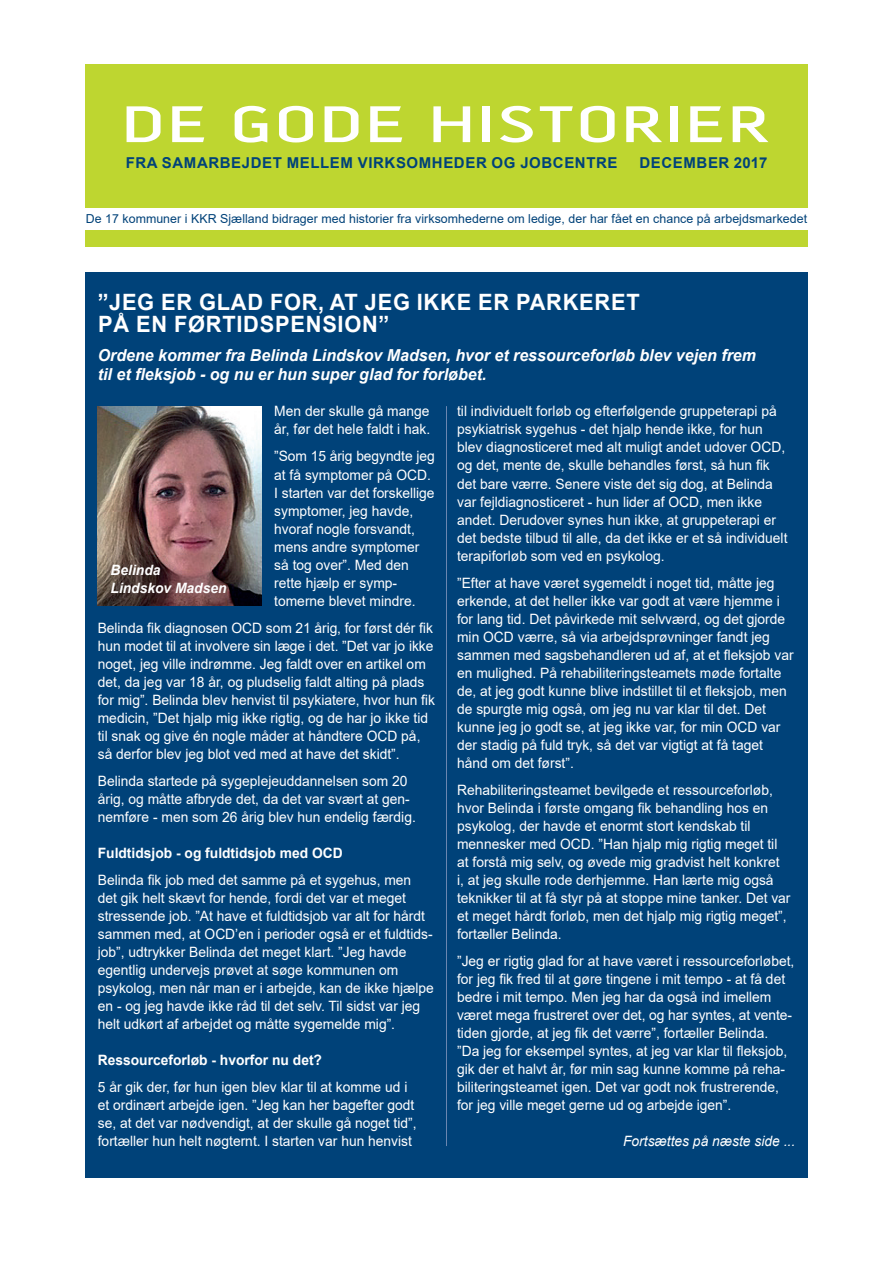
<style>
.page{position:relative;width:893px;height:1263px;background:#fff}
.page>*{position:absolute;margin:0;border:0;box-sizing:border-box;transform-origin:0 0}
.t1{font:500 55.5px "AF Battersea";letter-spacing:.05em;color:#fff;scale:1.5 1}
.Overskrift_-_HVID{font:700 22.5px/22.5px "Arial";letter-spacing:.035em;color:#fff}
.Underoverskrift_-_HV{font:italic 700 16.5px/19.5px "Arial";color:#fff}
.t2{font:700 15px "Arial";letter-spacing:.04em;color:#004279}
.Brødtekst_-_HVID{font:14.25px/18px "Arial";color:#fff}
.Mellemrubrik_-_HVID{font:700 14.25px "Arial";color:#fff}
.Brødtekst_-_SORT{font:italic 14.25px "Arial";color:#fff}
.Billedtekst_-_SORT{font:italic 700 14.25px/18px "Arial";color:#fff}
.t3{font:12.3px "Arial";letter-spacing:.005em;color:#004279}
</style>
<div class="page">
<div style="left:85px;top:64px;width:723px;height:183px;background:#bed630"></div>
<div style="left:85px;top:208px;width:723px;height:22px;background:#fff"></div>
<div style="left:85px;top:272px;width:723px;height:121px;background:#004279"></div>
<div style="left:85px;top:393px;width:723px;height:785px;background:#004279"></div>
<hr style="left:446px;top:406px;width:1px;height:740px;background:#6a86b1">
<img style="left:98px;top:406px;width:163px;height:200px">
<p class="t1" style="left:122px;top:97px;width:432px">DE GODE HISTORIER</p>
<p class="t2" style="left:126px;top:152px;width:493px">FRA SAMARBEJDET MELLEM VIRKSOMHEDER OG JOBCENTRE</p>
<p class="t2" style="left:639px;top:152px;width:130px">DECEMBER 2017</p>
<p class="t3" style="left:86px;top:210px;width:723px">De 17 kommuner i KKR Sjælland bidrager med historier fra virksomhederne om ledige, der har fået en chance på arbejdsmarkedet</p>
<p class="Overskrift_-_HVID" style="left:98px;top:291px;width:543px">”JEG ER GLAD FOR, AT JEG IKKE ER PARKERET<br>PÅ EN FØRTIDSPENSION”</p>
<p class="Underoverskrift_-_HV" style="left:98px;top:346px;width:660px">Ordene kommer fra Belinda Lindskov Madsen, hvor et ressourceforløb blev vejen frem til et fleksjob - og nu er hun super glad for forløbet.</p>
<p class="Brødtekst_-_HVID" style="left:274px;top:402px;width:157px">Men der skulle gå mange år, før det hele faldt i hak.</p>
<p class="Brødtekst_-_HVID" style="left:274px;top:447px;width:162px">”Som 15 årig begyndte jeg at få symptomer på OCD.<br>I starten var det forskellige symptomer, jeg havde, hvoraf nogle forsvandt, mens andre symptomer så tog over”. Med den rette hjælp er symp&shy;tomerne blevet mindre.</p>
<p class="Brødtekst_-_HVID" style="left:98px;top:618px;width:339px">Belinda fik diagnosen OCD som 21 årig, for først dér fik hun modet til at involvere sin læge i det. ”Det var jo ikke noget, jeg ville indrømme. Jeg faldt over en artikel om det, da jeg var 18 år, og pludselig faldt alting på plads for mig”. Belinda blev henvist til psykiatere, hvor hun fik medicin, ”Det hjalp mig ikke rigtig, og de har jo ikke tid til snak og give én nogle måder at håndtere OCD på, så derfor blev jeg blot ved med at have det skidt”.</p>
<p class="Brødtekst_-_HVID" style="left:98px;top:771px;width:320px">Belinda startede på sygeplejeuddannelsen som 20 årig, og måtte afbryde det, da det var svært at gen&shy;nemføre - men som 26 årig blev hun endelig færdig.</p>
<p class="Mellemrubrik_-_HVID" style="left:98px;top:842px;width:246px">Fuldtidsjob - og fuldtidsjob med OCD</p>
<p class="Brødtekst_-_HVID" style="left:98px;top:870px;width:337px">Belinda fik job med det samme på et sygehus, men det gik helt skævt for hende, fordi det var et meget stressende job. ”At have et fuldtidsjob var alt for hårdt sammen med, at OCD’en i perioder også er et fuldtids&shy;job”, udtrykker Belinda det meget klart. ”Jeg havde egentlig undervejs prøvet at søge kommunen om psykolog, men når man er i arbejde, kan de ikke hjælpe en - og jeg havde ikke råd til det selv. Til sidst var jeg helt udkørt af arbejdet og måtte sygemelde mig”.</p>
<p class="Mellemrubrik_-_HVID" style="left:98px;top:1049px;width:226px">Ressourceforløb - hvorfor nu det?</p>
<p class="Brødtekst_-_HVID" style="left:98px;top:1077px;width:320px">5 år gik der, før hun igen blev klar til at komme ud i et ordinært arbejde igen. ”Jeg kan her bagefter godt se, at det var nødvendigt, at der skulle gå noget tid”, fortæller hun helt nøgternt. I starten var hun henvist</p>
<p class="Brødtekst_-_HVID" style="left:457px;top:402px;width:332px">til individuelt forløb og efterfølgende gruppeterapi på psykiatrisk sygehus - det hjalp hende ikke, for hun blev diagnosticeret med alt muligt andet udover OCD, og det, mente de, skulle behandles først, så hun fik det bare værre. Senere viste det sig dog, at Belinda var fejldiagnosticeret - hun lider af OCD, men ikke andet. Derudover synes hun ikke, at gruppeterapi er det bedste tilbud til alle, da det ikke er et så individuelt terapiforløb som ved en psykolog.</p>
<p class="Brødtekst_-_HVID" style="left:457px;top:573px;width:338px">”Efter at have været sygemeldt i noget tid, måtte jeg erkende, at det heller ikke var godt at være hjemme i for lang tid. Det påvirkede mit selvværd, og det gjorde min OCD værre, så via arbejdsprøvninger fandt jeg sammen med sagsbehandleren ud af, at et fleksjob var en mulighed. På rehabiliteringsteamets møde fortalte de, at jeg godt kunne blive indstillet til et fleksjob, men de spurgte mig også, om jeg nu var klar til det. Det kunne jeg jo godt se, at jeg ikke var, for min OCD var der stadig på fuld tryk, så det var vigtigt at få taget hånd om det først”.</p>
<p class="Brødtekst_-_HVID" style="left:457px;top:780px;width:335px">Rehabiliteringsteamet bevilgede et ressourceforløb, hvor Belinda i første omgang fik behandling hos en psykolog, der havde et enormt stort kendskab til mennesker med OCD. ”Han hjalp mig rigtig meget til at forstå mig selv, og øvede mig gradvist helt konkret<br>i, at jeg skulle rode derhjemme. Han lærte mig også teknikker til at få styr på at stoppe mine tanker. Det var et meget hårdt forløb, men det hjalp mig rigtig meget”, fortæller Belinda.</p>
<p class="Brødtekst_-_HVID" style="left:457px;top:951px;width:339px">”Jeg er rigtig glad for at have været i ressourceforløbet, for jeg fik fred til at gøre tingene i mit tempo - at få det bedre i mit tempo. Men jeg har da også ind imellem været mega frustreret over det, og har syntes, at vente&shy;tiden gjorde, at jeg fik det værre”, fortæller Belinda.<br>”Da jeg for eksempel syntes, at jeg var klar til fleksjob, gik der et halvt år, før min sag kunne komme på reha&shy;biliteringsteamet igen. Det var godt nok frustrerende, for jeg ville meget gerne ud og arbejde igen”.</p>
<p class="Brødtekst_-_SORT" style="left:623px;top:1131px;width:174px">Fortsættes på næste side ...</p>
<p class="Billedtekst_-_SORT" style="left:111px;top:561px;width:117px">Belinda<br>Lindskov Madsen</p>
</div>
